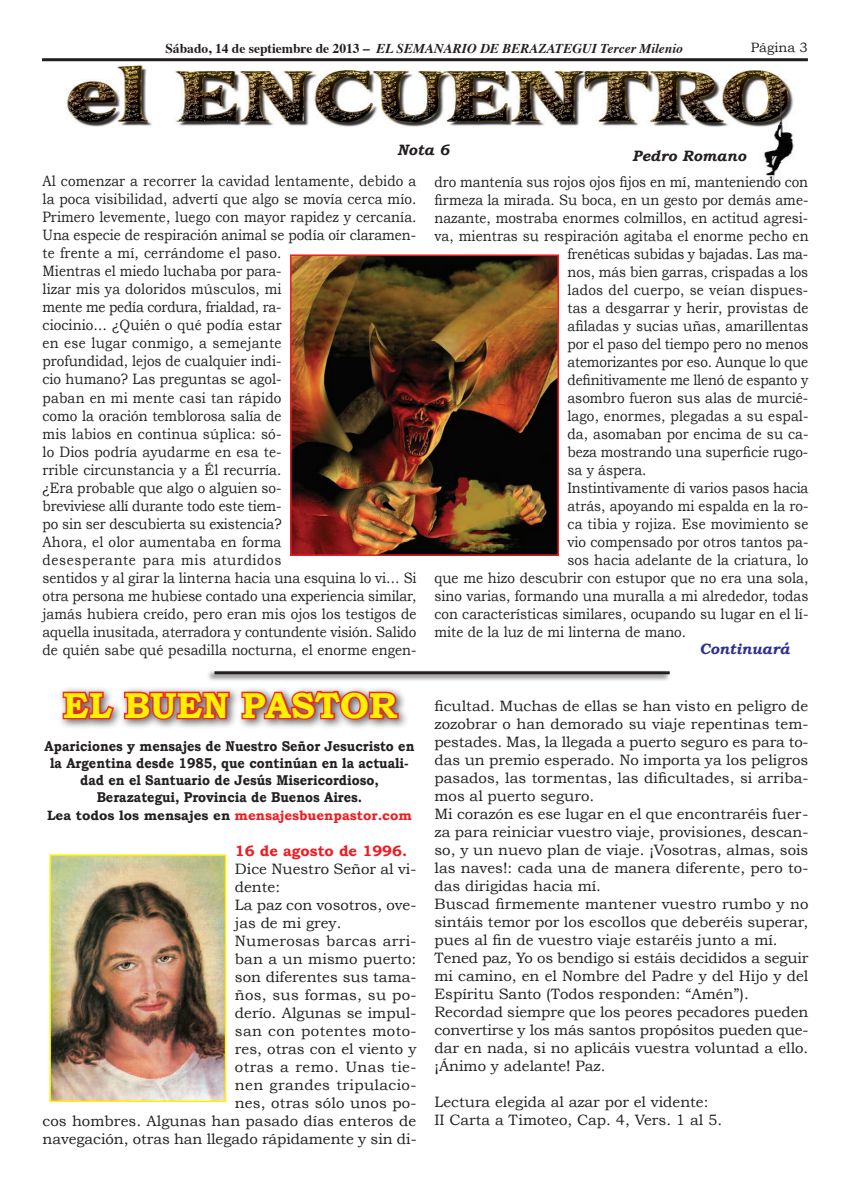
<style>
.page{position:relative;width:851px;height:1191px;background:#fff}
.page>*{position:absolute;margin:0;border:0;box-sizing:border-box;transform-origin:0 0}
.t1{font:700 36px "Bookman Old Style";color:#fff101}
.t2{font:15px/18px "Bookman Old Style";color:#231f20;scale:.9 1}
.t3{font:15px/18px "Bookman Old Style";color:#231f20}
.t4{font:15px "Bookman Old Style";letter-spacing:.025em;color:#231f20}
.t5{font:15px "Bookman Old Style";letter-spacing:.02em;color:#231f20}
.t6{font:15px "Bookman Old Style";letter-spacing:.03em;color:#231f20}
.t7{font:700 15px "Bookman Old Style";color:#ee1d23}
.t8{font:italic 700 15px "Bookman Old Style";color:#231f20}
.t9{font:italic 700 15px "Bookman Old Style";color:#2e3092}
.t10{font:700 14.25px/17.1px "Bookman Old Style";color:#231f20;text-align:center;scale:.9 1}
.t11{font:italic 700 13.5px "Times";color:#231f20}
.t12{font:700 13.5px "Bookman Old Style";color:#ee1d23}
.t13{font:13.5px "Bookman Old Style";color:#231f20}
.s1{font-style:normal}
.s2{color:#231f20}
</style>
<div class="page">
<hr style="left:42px;top:58px;width:765px;height:3px;background:#231f20">
<img style="left:67px;top:65px;width:727px;height:120px">
<div style="left:58px;top:686px;width:352px;height:44px;background:#231f20;opacity:.75"></div>
<svg style="left:61px;top:690px;width:55px;height:30px;background:#d26e6c"></svg>
<svg style="left:122px;top:687px;width:109px;height:35px;background:#cc6b69"></svg>
<svg style="left:240px;top:689px;width:160px;height:32px;background:#ca6b69"></svg>
<div style="left:206px;top:669px;width:465px;height:13px;background:#231f20;opacity:.75"></div>
<hr style="left:214px;top:671px;width:455px;height:3px;background:#231f20">
<img style="left:52px;top:857px;width:171px;height:242px">
<div style="left:49px;top:854px;width:177px;height:248px;border:2px solid #fff101"></div>
<img style="left:293px;top:257px;width:263px;height:296px">
<div style="left:290px;top:254px;width:269px;height:302px;border:2px solid #ee1d23"></div>
<p class="t11" style="left:165px;top:36px;width:519px"><span class="s1">Sábado, 14 de septiembre de 2013 –</span> EL SEMANARIO DE BERAZATEGUI Tercer Milenio</p>
<p class="t13" style="left:750px;top:39px;width:58px">Página 3</p>
<p class="t8" style="left:397px;top:141px;width:54px">Nota 6</p>
<p class="t8" style="left:632px;top:147px;width:115px">Pedro Romano</p>
<p class="t2" style="left:43px;top:172px;width:417px">Al comenzar a recorrer la cavidad lentamente, debido a la poca visibilidad, advertí que algo se movía cerca mío.<br>Primero levemente, luego con mayor rapidez y cercanía.<br>Una especie de respiración animal se podía oír claramen&shy;te frente a mí, cerrándome el paso.<br>Mientras el miedo luchaba por para-<br>lizar mis ya doloridos músculos, mi<br>mente me pedía cordura, frialdad, ra-<br>ciocinio… ¿Quién o qué podía estar<br>en ese lugar conmigo, a semejante<br>profundidad, lejos de cualquier indi-<br>cio humano? Las preguntas se agol-<br>paban en mi mente casi tan rápido<br>como la oración temblorosa salía de<br>mis labios en continua súplica: só-<br>lo Dios podría ayudarme en esa te-<br>rrible circunstancia y a Él recurría.<br>¿Era probable que algo o alguien so-<br>breviviese allí durante todo este tiem-<br>po sin ser descubierta su existencia?<br>Ahora, el olor aumentaba en forma<br>desesperante para mis aturdidos<br>sentidos y al girar la linterna hacia una esquina lo vi… Si otra persona me hubiese contado una experiencia similar, jamás hubiera creído, pero eran mis ojos los testigos de aquella inusitada, aterradora y contundente visión. Salido de quién sabe qué pesadilla nocturna, el enorme engen-</p>
<p class="t2" style="left:434px;top:173px;width:416px">dro mantenía sus rojos ojos fijos en mí, manteniendo con</p>
<p class="t2" style="left:434px;top:191px;width:417px">firmeza la mirada. Su boca, en un gesto por demás ame-</p>
<p class="t2" style="left:434px;top:209px;width:417px">nazante, mostraba enormes colmillos, en actitud agresi-</p>
<p class="t2" style="left:434px;top:227px;width:417px">va, mientras su respiración agitaba el enorme pecho en</p>
<p class="t2" style="left:567px;top:245px;width:269px">frenéticas subidas y bajadas. Las ma-</p>
<p class="t2" style="left:567px;top:263px;width:269px">nos, más bien garras, crispadas a los</p>
<p class="t2" style="left:567px;top:281px;width:269px">lados del cuerpo, se veían dispues-</p>
<p class="t2" style="left:567px;top:299px;width:269px">tas a desgarrar y herir, provistas de</p>
<p class="t2" style="left:567px;top:317px;width:269px">afiladas y sucias uñas, amarillentas</p>
<p class="t2" style="left:567px;top:335px;width:269px">por el paso del tiempo pero no menos</p>
<p class="t2" style="left:567px;top:353px;width:269px">atemorizantes por eso. Aunque lo que</p>
<p class="t2" style="left:567px;top:371px;width:269px">definitivamente me llenó de espanto y</p>
<p class="t2" style="left:567px;top:389px;width:269px">asombro fueron sus alas de murcié-</p>
<p class="t2" style="left:567px;top:407px;width:269px">lago, enormes, plegadas a su espal-</p>
<p class="t2" style="left:567px;top:425px;width:269px">da, asomaban por encima de su ca-</p>
<p class="t2" style="left:567px;top:443px;width:269px">beza mostrando una superficie rugo-</p>
<p class="t2" style="left:567px;top:461px;width:89px">sa y áspera.</p>
<p class="t2" style="left:567px;top:479px;width:269px">Instintivamente di varios pasos hacia</p>
<p class="t2" style="left:567px;top:497px;width:269px">atrás, apoyando mi espalda en la ro-</p>
<p class="t2" style="left:567px;top:515px;width:269px">ca tibia y rojiza. Ese movimiento se</p>
<p class="t2" style="left:567px;top:533px;width:269px">vio compensado por otros tantos pa-</p>
<p class="t2" style="left:567px;top:551px;width:269px">sos hacia adelante de la criatura, lo</p>
<p class="t2" style="left:434px;top:569px;width:417px">que me hizo descubrir con estupor que no era una sola,</p>
<p class="t2" style="left:434px;top:587px;width:417px">sino varias, formando una muralla a mi alrededor, todas</p>
<p class="t2" style="left:434px;top:605px;width:417px">con características similares, ocupando su lugar en el lí-</p>
<p class="t2" style="left:434px;top:623px;width:281px">mite de la luz de mi linterna de mano.</p>
<p class="t9" style="left:699px;top:640px;width:92px">Continuará</p>
<h1 class="t1" style="left:63px;top:684px;width:336px">EL BUEN PASTOR</h1>
<p class="t10" style="left:45px;top:737px;width:412px">Apariciones y mensajes de Nuestro Señor Jesucristo en la Argentina desde 1985, que continúan en la actuali&shy;dad en el Santuario de Jesús Misericordioso, Berazategui, Provincia de Buenos Aires.</p>
<p class="t12" style="left:47px;top:807px;width:366px"><span class="s2">Lea todos los mensajes en</span> mensajesbuenpastor.com</p>
<p class="t7" style="left:235px;top:842px;width:174px">16 de agosto de 1996.</p>
<p class="t3" style="left:235px;top:860px;width:183px">Dice Nuestro Señor al vi-</p>
<p class="t3" style="left:235px;top:878px;width:47px">dente:</p>
<p class="t3" style="left:235px;top:896px;width:183px">La paz con vosotros, ove-</p>
<p class="t3" style="left:235px;top:914px;width:108px">jas de mi grey.</p>
<p class="t5" style="left:235px;top:932px;width:183px">Numerosas barcas arri-</p>
<p class="t3" style="left:235px;top:950px;width:183px">ban a un mismo puerto:</p>
<p class="t3" style="left:235px;top:968px;width:183px">son diferentes sus tama-</p>
<p class="t5" style="left:235px;top:986px;width:183px">ños, sus formas, su po-</p>
<p class="t3" style="left:235px;top:1004px;width:183px">derío. Algunas se impul-</p>
<p class="t4" style="left:235px;top:1022px;width:183px">san con potentes moto-</p>
<p class="t3" style="left:235px;top:1040px;width:183px">res, otras con el viento y</p>
<p class="t6" style="left:235px;top:1058px;width:183px">otras a remo. Unas tie-</p>
<p class="t4" style="left:235px;top:1076px;width:183px">nen grandes tripulacio-</p>
<p class="t3" style="left:235px;top:1094px;width:183px">nes, otras sólo unos po-</p>
<p class="t3" style="left:43px;top:1112px;width:375px">cos hombres. Algunas han pasado días enteros de</p>
<p class="t3" style="left:43px;top:1130px;width:375px">navegación, otras han llegado rápidamente y sin di-</p>
<p class="t3" style="left:434px;top:697px;width:375px">ficultad. Muchas de ellas se han visto en peligro de zozobrar o han demorado su viaje repentinas tem&shy;pestades. Mas, la llegada a puerto seguro es para to&shy;das un premio esperado. No importa ya los peligros pasados, las tormentas, las dificultades, si arriba&shy;mos al puerto seguro.<br>Mi corazón es ese lugar en el que encontraréis fuer&shy;za para reiniciar vuestro viaje, provisiones, descan&shy;so, y un nuevo plan de viaje. ¡Vosotras, almas, sois las naves!: cada una de manera diferente, pero to&shy;das dirigidas hacia mí.<br>Buscad firmemente mantener vuestro rumbo y no sintáis temor por los escollos que deberéis superar, pues al fin de vuestro viaje estaréis junto a mí.<br>Tened paz, Yo os bendigo si estáis decididos a seguir mi camino, en el Nombre del Padre y del Hijo y del Espíritu Santo (Todos responden: “Amén”).<br>Recordad siempre que los peores pecadores pueden convertirse y los más santos propósitos pueden que&shy;dar en nada, si no aplicáis vuestra voluntad a ello. ¡Ánimo y adelante! Paz.</p>
<p class="t3" style="left:434px;top:1093px;width:289px">Lectura elegida al azar por el vidente:<br>II Carta a Timoteo, Cap. 4, Vers. 1 al 5.</p>
</div>
